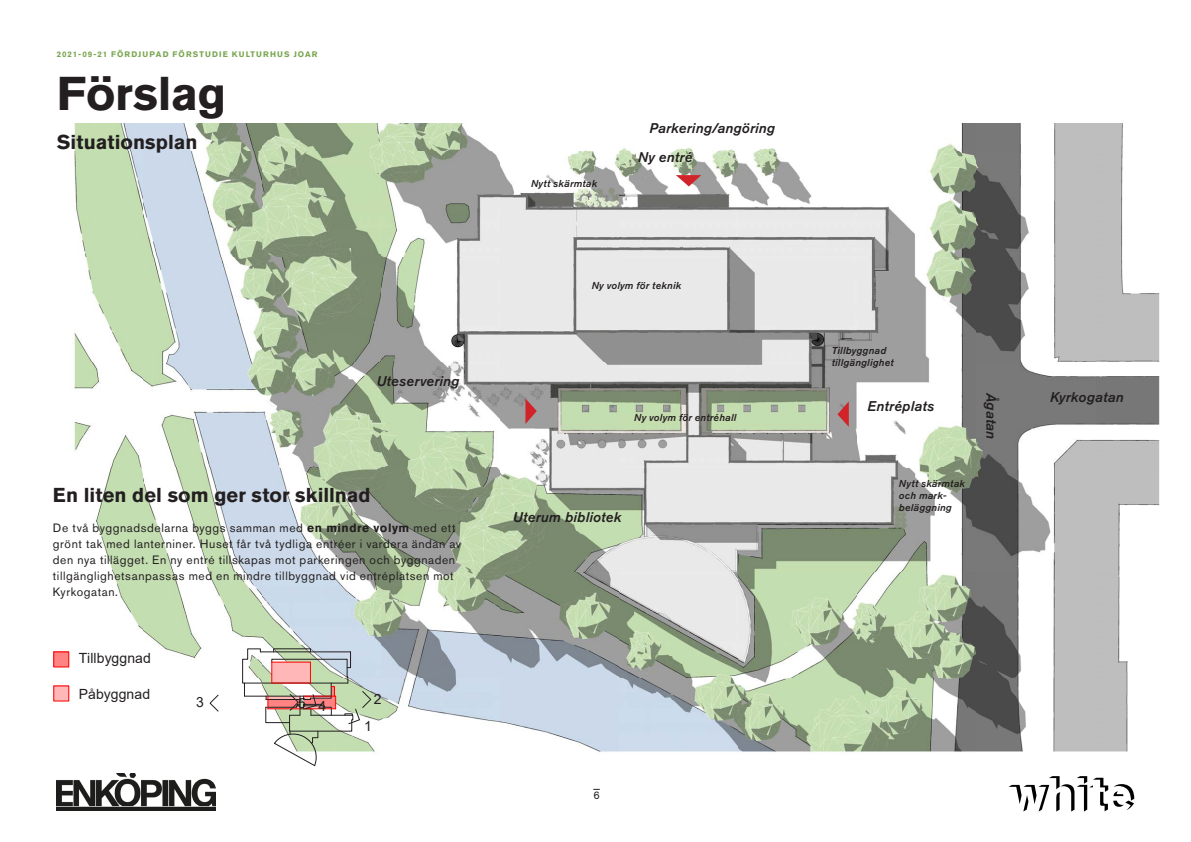
<style>
.page{position:relative;width:1191px;height:842px;background:#fff}
.page>*{position:absolute;margin:0;border:0;box-sizing:border-box;transform-origin:0 0}
.Rubrik_Heading_1{font:700 47px "Akzidenz Grotesk Std";letter-spacing:-.005em;color:#231f20}
.Rubrik_Heading_2{font:700 20px "Akzidenz Grotesk Std";letter-spacing:.005em;color:#231f20}
.Underrubrik__Third_H{font:italic 500 14px "Akzidenz Grotesk Std";letter-spacing:.015em;color:#231f20}
.t1{font:14px "Arial";letter-spacing:.005em;color:#231f20}
.Brödtext_stor{font:12px/16px "Akzidenz Grotesk Std";letter-spacing:.05em;color:#231f20}
.t2{font:11px "Akzidenz Grotesk Std";color:#231f20}
.Underrubrik__Third_H-2{font:italic 500 10px "Akzidenz Grotesk Std";letter-spacing:.025em;color:#231f20}
.t3{font:700 8px "Akzidenz Grotesk Std";letter-spacing:.14em;color:#7aa752}
.s1{font-weight:700}
</style>
<div class="page">
<svg style="left:1008px;top:776px;width:126px;height:35px"></svg>
<img style="left:57px;top:773px;width:158px;height:37px">
<img style="left:53px;top:124px;width:1107px;height:643px">
<div style="left:54px;top:652px;width:15px;height:15px;background:#ff8383"></div>
<div style="left:54px;top:686px;width:15px;height:15px;background:#ffb7b7"></div>
<svg style="left:209px;top:694px;width:10px;height:18px"></svg>
<div style="left:54px;top:652px;width:15px;height:15px;border:1px solid #f00"></div>
<div style="left:54px;top:686px;width:15px;height:15px;border:1px solid #f00"></div>
<svg style="left:242px;top:648px;width:130px;height:118px"></svg>
<svg style="left:837px;top:401px;width:12px;height:26px"></svg>
<svg style="left:525px;top:398px;width:12px;height:26px"></svg>
<svg style="left:676px;top:175px;width:25px;height:11px"></svg>
<p class="t3" style="left:57px;top:50px;width:262px">2021-09-21 FÖRDJUPAD FÖRSTUDIE KULTURHUS JOAR</p>
<p class="Rubrik_Heading_1" style="left:57px;top:66px;width:171px">Förslag</p>
<p class="Rubrik_Heading_2" style="left:57px;top:130px;width:142px">Situationsplan</p>
<p class="Underrubrik__Third_H" style="left:377px;top:373px;width:84px">Uteservering</p>
<p class="Rubrik_Heading_2" style="left:53px;top:484px;width:319px">En liten del som ger stor skillnad</p>
<p class="Brödtext_stor" style="left:53px;top:520px;width:410px">De två byggnadsdelarna byggs samman med <span class="s1">en mindre volym</span> med ett grönt tak med lanterniner. Huset får två tydliga entréer i vardera ändan av den nya tillägget. En ny entré tillskapas mot parkeringen och byggnaden tillgänglighetsanpassas med en mindre tillbyggnad vid entréplatsen mot Kyrkogatan.</p>
<p class="t1" style="left:79px;top:649px;width:74px">Tillbyggnad</p>
<p class="t1" style="left:79px;top:684px;width:73px">Påbyggnad</p>
<p class="t1" style="left:196px;top:693px;width:9px">3</p>
<p class="t1" style="left:298px;top:694px;width:9px">5</p>
<p class="t1" style="left:374px;top:690px;width:9px">2</p>
<p class="t1" style="left:318px;top:696px;width:9px">4</p>
<p class="t1" style="left:364px;top:716px;width:9px">1</p>
<p class="Underrubrik__Third_H-2" style="left:531px;top:178px;width:68px">Nytt skärmtak</p>
<p class="Underrubrik__Third_H" style="left:649px;top:121px;width:127px">Parkering/angöring</p>
<p class="Underrubrik__Third_H" style="left:638px;top:149px;width:56px">Ny entré</p>
<p class="Underrubrik__Third_H-2" style="left:591px;top:280px;width:91px">Ny volym för teknik</p>
<p class="Underrubrik__Third_H-2" style="left:634px;top:412px;width:104px">Ny volym för entréhall</p>
<p class="Underrubrik__Third_H" style="left:513px;top:509px;width:109px">Uterum bibliotek</p>
<p class="t2" style="left:593px;top:789px;width:8px">6</p>
<p class="Underrubrik__Third_H-2" style="left:831px;top:345px;width:56px">Tillbyggnad</p>
<p class="Underrubrik__Third_H-2" style="left:831px;top:357px;width:63px">tillgänglighet</p>
<p class="Underrubrik__Third_H" style="left:867px;top:398px;width:68px">Entréplats</p>
<p class="Underrubrik__Third_H-2" style="left:899px;top:478px;width:68px">Nytt skärmtak</p>
<p class="Underrubrik__Third_H-2" style="left:899px;top:490px;width:49px">och mark-</p>
<p class="Underrubrik__Third_H-2" style="left:899px;top:502px;width:54px">beläggning</p>
<p class="Underrubrik__Third_H" style="left:999px;top:393px;width:48px;rotate:90deg">Ågatan</p>
<p class="Underrubrik__Third_H" style="left:1050px;top:389px;width:75px">Kyrkogatan</p>
</div>
